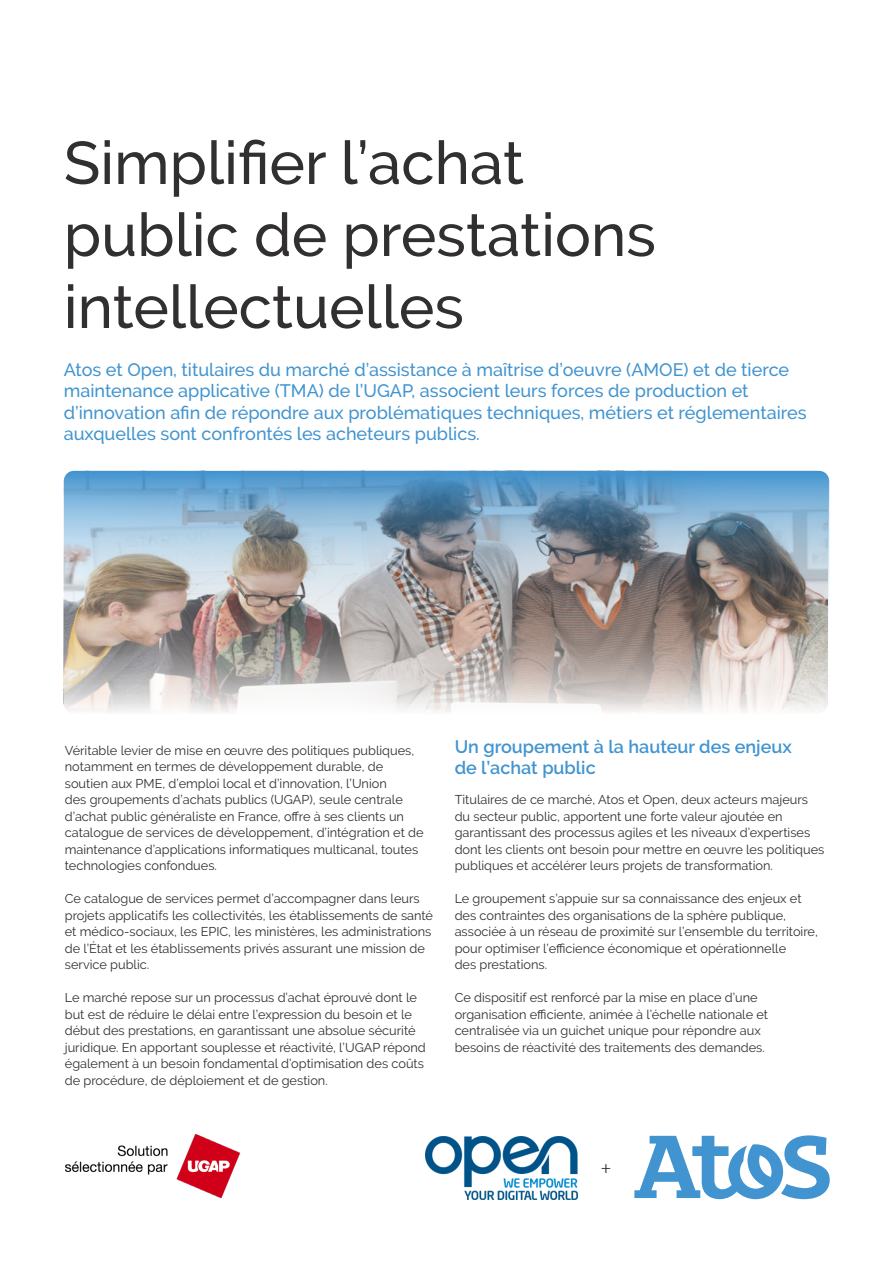
<style>
.page{position:relative;width:893px;height:1263px;background:#fff}
.page>*{position:absolute;margin:0;border:0;box-sizing:border-box;transform-origin:0 0}
.t1{font:500 60px/72px "Raleway";color:#312f30}
.t2{font:500 18px/21.6px "Raleway";color:#4194d0}
.t3{font:600 18px/21.6px "Raleway";color:#4194d0}
.t4{font:18px "Minion Pro";color:#312f30}
.t5{font:12.75px/16.5px "Raleway";color:#312f30}
</style>
<div class="page">
<svg style="left:634px;top:1135px;width:196px;height:64px"></svg>
<svg style="left:64px;top:485px;width:765px;height:231px"></svg>
<img style="left:64px;top:471px;width:765px;height:231px;border-radius:10px">
<img style="left:425px;top:1136px;width:152px;height:63px">
<img style="left:65px;top:1134px;width:175px;height:65px">
<h1 class="t1" style="left:64px;top:127px;width:594px">Simplifier l’achat public de prestations intellectuelles</h1>
<p class="t2" style="left:64px;top:358px;width:744px">Atos et Open, titulaires du marché d’assistance à maîtrise d’oeuvre (AMOE) et de tierce maintenance applicative (TMA) de l’UGAP, associent leurs forces de production et d’innovation afin de répondre aux problématiques techniques, métiers et réglementaires auxquelles sont confrontés les acheteurs publics.</p>
<p class="t5" style="left:65px;top:742px;width:360px">Véritable levier de mise en œuvre des politiques publiques, notamment en termes de développement durable, de soutien aux PME, d’emploi local et d’innovation, l’Union<br>des groupements d’achats publics (UGAP), seule centrale d’achat public généraliste en France, offre à ses clients un catalogue de services de développement, d’intégration et de maintenance d’applications informatiques multicanal, toutes technologies confondues.</p>
<p class="t5" style="left:65px;top:890px;width:370px">Ce catalogue de services permet d’accompagner dans leurs projets applicatifs les collectivités, les établissements de santé et médico-sociaux, les EPIC, les ministères, les administrations de l’État et les établissements privés assurant une mission de service public.</p>
<p class="t5" style="left:65px;top:989px;width:362px">Le marché repose sur un processus d’achat éprouvé dont le but est de réduire le délai entre l’expression du besoin et le début des prestations, en garantissant une absolue sécurité juridique. En apportant souplesse et réactivité, l’UGAP répond également à un besoin fondamental d’optimisation des coûts de procédure, de déploiement et de gestion.</p>
<h2 class="t3" style="left:455px;top:736px;width:339px">Un groupement à la hauteur des enjeux de l’achat public</h2>
<p class="t5" style="left:455px;top:791px;width:371px">Titulaires de ce marché, Atos et Open, deux acteurs majeurs du secteur public, apportent une forte valeur ajoutée en garantissant des processus agiles et les niveaux d’expertises dont les clients ont besoin pour mettre en œuvre les politiques publiques et accélérer leurs projets de transformation.</p>
<p class="t5" style="left:455px;top:890px;width:365px">Le groupement s’appuie sur sa connaissance des enjeux et des contraintes des organisations de la sphère publique, associée à un réseau de proximité sur l’ensemble du territoire, pour optimiser l’efficience économique et opérationnelle<br>des prestations.</p>
<p class="t5" style="left:455px;top:989px;width:315px">Ce dispositif est renforcé par la mise en place d’une organisation efficiente, animée à l’échelle nationale et centralisée via un guichet unique pour répondre aux besoins de réactivité des traitements des demandes.</p>
<h2 class="t4" style="left:601px;top:1155px;width:12px">+</h2>
</div>
